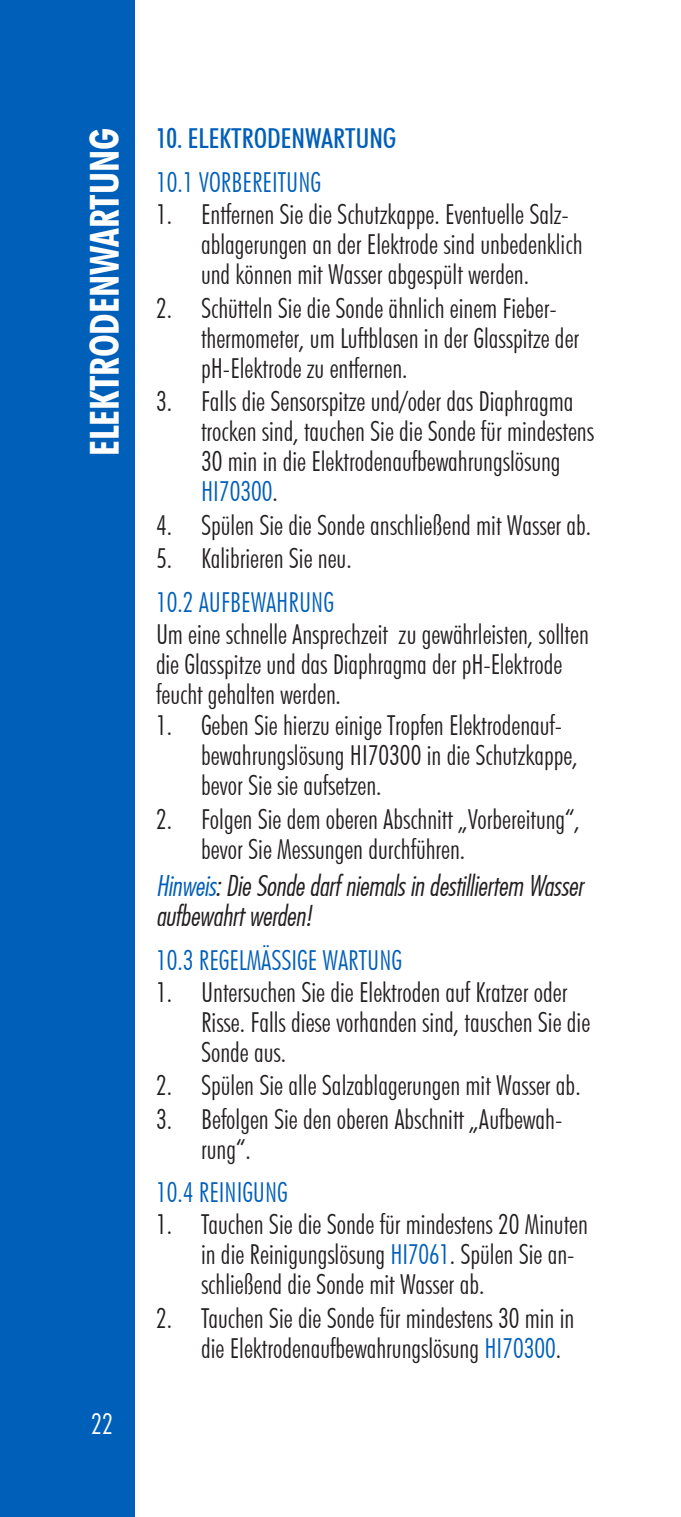
<style>
.page{position:relative;width:681px;height:1517px;background:#fff}
.page>*{position:absolute;margin:0;border:0;box-sizing:border-box;transform-origin:0 0}
.t1{font:700 condensed 40px "Futura BT";color:#fff}
.t2{font:300 condensed 28.5px "Futura BT";color:#fff}
.t3{font:300 condensed 27.5px/30px "Futura BT";color:#231f20}
.t4{font:300 condensed 27.5px "Futura BT";color:#005fb9}
.t5{font:27.5px/30px "Futura Lt Cn BT Italic";letter-spacing:-.005em;color:#231f20}
.t6{font:500 condensed 27.5px "Futura BT";color:#005fb9}
.s1{color:#005fb9}
</style>
<div class="page">
<div style="left:0;top:0;width:135px;height:1517px;background:#005fb9"></div>
<h1 class="t1" style="left:80px;top:456px;width:330px;rotate:-90deg">ELEKTRODENWARTUNG</h1>
<p class="t6" style="left:156px;top:122px;width:242px">10. ELEKTRODENWARTUNG</p>
<p class="t4" style="left:156px;top:166px;width:166px">10.1 VORBEREITUNG</p>
<p class="t3" style="left:201px;top:199px;width:383px;text-indent:-45px">1. Entfernen Sie die Schutzkappe. Eventuelle Salz&shy;ablagerungen an der Elektrode sind unbedenklich und können mit Wasser abgespült werden.</p>
<p class="t3" style="left:201px;top:292px;width:379px;text-indent:-45px">2. Schütteln Sie die Sonde ähnlich einem Fieber&shy;thermometer, um Luftblasen in der Glasspitze der pH-Elektrode zu entfernen.</p>
<p class="t3" style="left:201px;top:386px;width:394px;text-indent:-45px">3. Falls die Sensorspitze und/oder das Diaphragma trocken sind, tauchen Sie die Sonde für mindestens 30 min in die Elektrodenaufbewahrungslösung <span class="s1">HI70300</span>.</p>
<p class="t3" style="left:156px;top:510px;width:436px">4. Spülen Sie die Sonde anschließend mit Wasser ab.</p>
<p class="t3" style="left:156px;top:543px;width:197px">5. Kalibrieren Sie neu.</p>
<p class="t4" style="left:156px;top:585px;width:179px">10.2 AUFBEWAHRUNG</p>
<p class="t3" style="left:156px;top:618px;width:434px">Um eine schnelle Ansprechzeit zu gewährleisten, sollten die Glasspitze und das Diaphragma der pH-Elektrode feucht gehalten werden.</p>
<p class="t3" style="left:201px;top:710px;width:378px;text-indent:-45px">1. Geben Sie hierzu einige Tropfen Elektrodenauf&shy;bewahrungslösung HI70300 in die Schutzkappe, bevor Sie sie aufsetzen.</p>
<p class="t3" style="left:201px;top:804px;width:380px;text-indent:-45px">2. Folgen Sie dem oberen Abschnitt „Vorbereitung“, bevor Sie Messungen durchführen.</p>
<p class="t5" style="left:156px;top:870px;width:428px"><span class="s1">Hinweis</span>: Die Sonde darf niemals in destilliertem Wasser aufbewahrt werden!</p>
<p class="t4" style="left:156px;top:943px;width:247px">10.3 REGELMÄSSIGE WARTUNG</p>
<p class="t3" style="left:201px;top:976px;width:390px;text-indent:-45px">1. Untersuchen Sie die Elektroden auf Kratzer oder<br>Risse. Falls diese vorhanden sind, tauschen Sie die<br>Sonde aus.</p>
<p class="t3" style="left:156px;top:1070px;width:426px">2. Spülen Sie alle Salzablagerungen mit Wasser ab.</p>
<p class="t3" style="left:201px;top:1103px;width:363px;text-indent:-45px">3. Befolgen Sie den oberen Abschnitt „Aufbewah&shy;rung“.</p>
<p class="t4" style="left:156px;top:1176px;width:133px">10.4 REINIGUNG</p>
<p class="t3" style="left:201px;top:1209px;width:388px;text-indent:-45px">1. Tauchen Sie die Sonde für mindestens 20 Minuten in die Reinigungslösung <span class="s1">HI7061</span>. Spülen Sie an&shy;schließend die Sonde mit Wasser ab.</p>
<p class="t3" style="left:201px;top:1302px;width:374px;text-indent:-45px">2. Tauchen Sie die Sonde für mindestens 30 min in die Elektrodenaufbewahrungslösung <span class="s1">HI70300</span>.</p>
<p class="t2" style="left:91px;top:1406px;width:24px">22</p>
</div>
